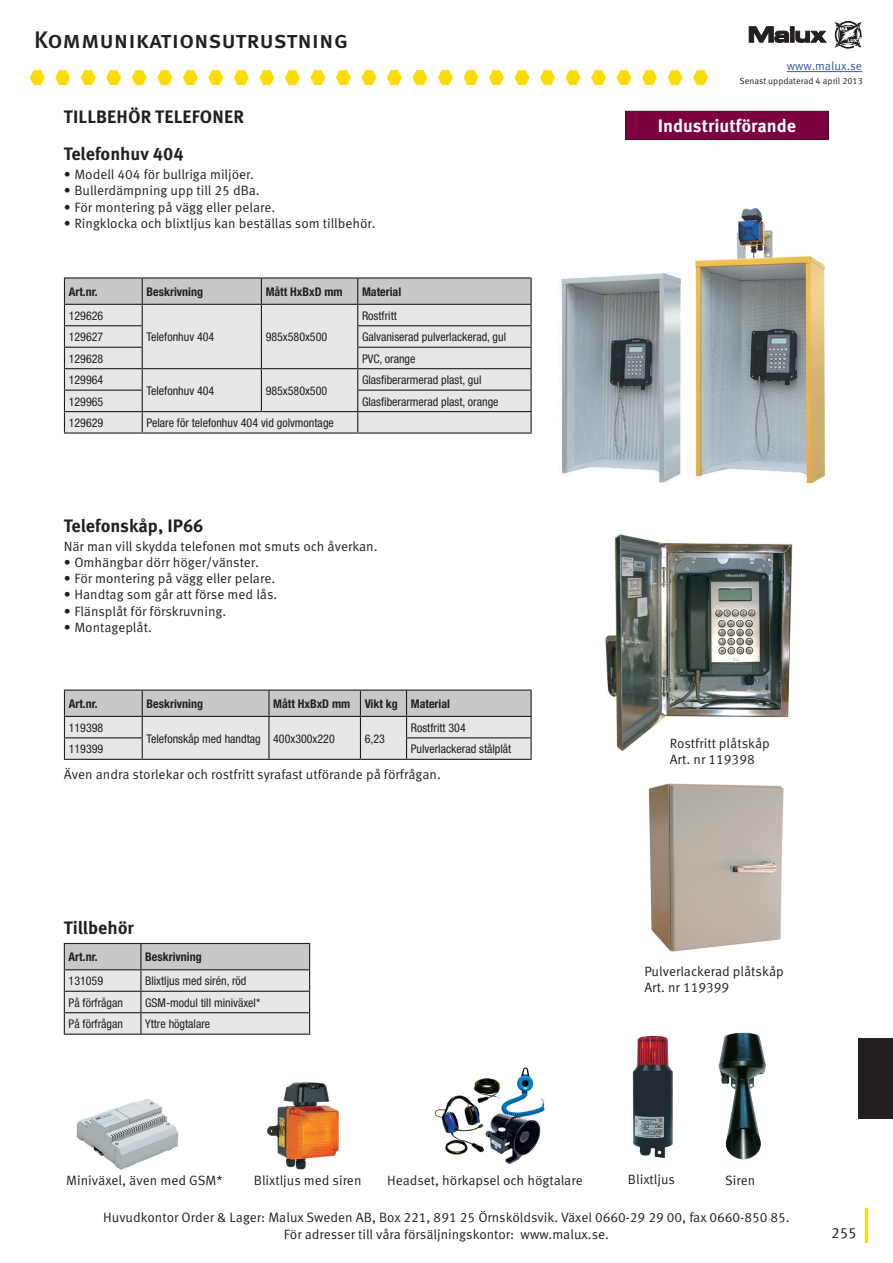
<style>
.page{position:relative;width:893px;height:1263px;background:#fff}
.page>*{position:absolute;margin:0;border:0;box-sizing:border-box;transform-origin:0 0}
.t1{font:500 24px "Meta OT";letter-spacing:-.01em;color:#231f20}
.t2{font:700 18px/36.9px "Meta OT";color:#231f20}
.t3{font:700 18px "Meta OT";color:#fff}
.t4{font:15px "Meta OT";color:#231f20}
.t5{font:13.5px/16.2px "Meta OT";color:#231f20}
.t6{font:condensed 12px "Helvetica Neue";color:#231f20}
.t7{font:700 condensed 12px "Helvetica Neue";color:#231f20}
.t8{font:12px "Meta OT";color:#3a58a6}
.t9{font:9px "Meta OT";color:#231f20}
</style>
<div class="page">
<hr style="left:64px;top:277px;width:78px;height:2px;background:#231f20">
<hr style="left:142px;top:277px;width:119px;height:2px;background:#231f20">
<hr style="left:261px;top:277px;width:97px;height:2px;background:#231f20">
<hr style="left:358px;top:277px;width:174px;height:2px;background:#231f20">
<svg style="left:64px;top:278px;width:468px;height:154px;background:#d2d3d5"></svg>
<hr style="left:64px;top:432px;width:78px;height:2px;background:#231f20">
<hr style="left:142px;top:432px;width:119px;height:2px;background:#231f20">
<hr style="left:261px;top:432px;width:97px;height:2px;background:#231f20">
<hr style="left:358px;top:432px;width:174px;height:2px;background:#231f20">
<img style="left:695px;top:209px;width:130px;height:274px">
<img style="left:561px;top:273px;width:120px;height:210px">
<hr style="left:64px;top:689px;width:78px;height:2px;background:#231f20">
<hr style="left:142px;top:689px;width:127px;height:2px;background:#231f20">
<hr style="left:269px;top:689px;width:91px;height:2px;background:#231f20">
<hr style="left:360px;top:689px;width:47px;height:2px;background:#231f20">
<hr style="left:407px;top:689px;width:125px;height:2px;background:#231f20">
<svg style="left:64px;top:690px;width:468px;height:69px;background:#cfd0d2"></svg>
<hr style="left:64px;top:759px;width:78px;height:1px;background:#231f20">
<hr style="left:142px;top:759px;width:127px;height:1px;background:#231f20">
<hr style="left:269px;top:759px;width:91px;height:1px;background:#231f20">
<hr style="left:360px;top:759px;width:47px;height:1px;background:#231f20">
<hr style="left:407px;top:759px;width:125px;height:1px;background:#231f20">
<img style="left:605px;top:534px;width:188px;height:217px">
<img style="left:648px;top:783px;width:136px;height:169px">
<div style="left:625px;top:111px;width:204px;height:29px;background:#7c0040;border:1px solid #231f20"></div>
<svg style="left:64px;top:943px;width:246px;height:90px;background:#d1d2d4"></svg>
<hr style="left:64px;top:1033px;width:77px;height:2px;background:#231f20">
<hr style="left:141px;top:1033px;width:169px;height:2px;background:#231f20">
<img style="left:267px;top:1082px;width:72px;height:87px">
<img style="left:434px;top:1067px;width:111px;height:98px">
<img style="left:77px;top:1098px;width:102px;height:71px">
<img style="left:632px;top:1035px;width:40px;height:123px">
<img style="left:718px;top:1032px;width:49px;height:128px">
<svg style="left:835px;top:21px;width:27px;height:28px"></svg>
<svg style="left:749px;top:26px;width:78px;height:17px"></svg>
<svg style="left:30px;top:70px;width:15px;height:15px"></svg>
<svg style="left:55px;top:70px;width:15px;height:15px"></svg>
<svg style="left:81px;top:70px;width:15px;height:15px"></svg>
<svg style="left:106px;top:70px;width:15px;height:15px"></svg>
<svg style="left:132px;top:70px;width:15px;height:15px"></svg>
<svg style="left:157px;top:70px;width:15px;height:15px"></svg>
<svg style="left:183px;top:70px;width:15px;height:15px"></svg>
<svg style="left:208px;top:70px;width:15px;height:15px"></svg>
<svg style="left:234px;top:70px;width:15px;height:15px"></svg>
<svg style="left:259px;top:70px;width:15px;height:15px"></svg>
<svg style="left:285px;top:70px;width:15px;height:15px"></svg>
<svg style="left:310px;top:70px;width:15px;height:15px"></svg>
<svg style="left:336px;top:70px;width:15px;height:15px"></svg>
<svg style="left:361px;top:70px;width:15px;height:15px"></svg>
<svg style="left:387px;top:70px;width:15px;height:15px"></svg>
<svg style="left:412px;top:70px;width:15px;height:15px"></svg>
<svg style="left:438px;top:70px;width:15px;height:15px"></svg>
<svg style="left:463px;top:70px;width:15px;height:15px"></svg>
<svg style="left:489px;top:70px;width:15px;height:15px"></svg>
<svg style="left:514px;top:70px;width:15px;height:15px"></svg>
<svg style="left:540px;top:70px;width:15px;height:15px"></svg>
<svg style="left:566px;top:70px;width:14px;height:15px"></svg>
<svg style="left:591px;top:70px;width:15px;height:15px"></svg>
<svg style="left:617px;top:70px;width:14px;height:15px"></svg>
<svg style="left:642px;top:70px;width:15px;height:15px"></svg>
<svg style="left:668px;top:70px;width:14px;height:15px"></svg>
<svg style="left:693px;top:70px;width:15px;height:15px"></svg>
<hr style="left:865px;top:1209px;width:3px;height:34px;background:#ffdc01">
<div style="left:859px;top:1038px;width:34px;height:80px;background:#231f20"></div>
<hr style="left:787px;top:71px;width:75px;height:1px;background:#3a58a6">
<h1 class="t1" style="left:34px;top:25px;width:316px">Kommunikationsutrustning</h1>
<p class="t8" style="left:787px;top:59px;width:77px">www.malux.se</p>
<p class="t9" style="left:740px;top:76px;width:125px">Senast uppdaterad 4 april 2013</p>
<h2 class="t2" style="left:64px;top:99px;width:182px">TILLBEHÖR TELEFONER<br>Telefonhuv 404</h2>
<h2 class="t3" style="left:658px;top:115px;width:140px">Industriutförande</h2>
<p class="t5" style="left:64px;top:167px;width:192px">• Modell 404 för bullriga miljöer.</p>
<p class="t5" style="left:64px;top:183px;width:197px">• Bullerdämpning upp till 25 dBa.</p>
<p class="t5" style="left:64px;top:199px;width:213px">• För montering på vägg eller pelare.</p>
<p class="t5" style="left:64px;top:215px;width:313px">• Ringklocka och blixtljus kan beställas som tillbehör.</p>
<p class="t7" style="left:69px;top:284px;width:31px">Art.nr.</p>
<p class="t7" style="left:146px;top:284px;width:58px">Beskrivning</p>
<p class="t7" style="left:266px;top:284px;width:79px">Mått HxBxD mm</p>
<p class="t7" style="left:362px;top:284px;width:41px">Material</p>
<p class="t6" style="left:69px;top:309px;width:36px">129626</p>
<p class="t6" style="left:146px;top:330px;width:69px">Telefonhuv 404</p>
<p class="t6" style="left:266px;top:330px;width:63px">985x580x500</p>
<p class="t6" style="left:362px;top:309px;width:36px">Rostfritt</p>
<p class="t6" style="left:69px;top:330px;width:36px">129627</p>
<p class="t6" style="left:362px;top:330px;width:146px">Galvaniserad pulverlackerad, gul</p>
<p class="t6" style="left:69px;top:351px;width:36px">129628</p>
<p class="t6" style="left:362px;top:351px;width:55px">PVC, orange</p>
<p class="t6" style="left:69px;top:373px;width:36px">129964</p>
<p class="t6" style="left:146px;top:384px;width:69px">Telefonhuv 404</p>
<p class="t6" style="left:266px;top:384px;width:63px">985x580x500</p>
<p class="t6" style="left:362px;top:373px;width:121px">Glasfiberarmerad plast, gul</p>
<p class="t6" style="left:69px;top:394px;width:36px">129965</p>
<p class="t6" style="left:362px;top:394px;width:138px">Glasfiberarmerad plast, orange</p>
<p class="t6" style="left:69px;top:416px;width:36px">129629</p>
<p class="t6" style="left:146px;top:416px;width:189px">Pelare för telefonhuv 404 vid golvmontage</p>
<h2 class="t2" style="left:64px;top:508px;width:141px">Telefonskåp, IP66</h2>
<p class="t5" style="left:64px;top:538px;width:315px">När man vill skydda telefonen mot smuts och åverkan.</p>
<p class="t5" style="left:64px;top:554px;width:197px">• Omhängbar dörr höger/vänster.</p>
<p class="t5" style="left:64px;top:571px;width:213px">• För montering på vägg eller pelare.</p>
<p class="t5" style="left:64px;top:587px;width:215px">• Handtag som går att förse med lås.</p>
<p class="t5" style="left:64px;top:603px;width:164px">• Flänsplåt för förskruvning.</p>
<p class="t5" style="left:64px;top:619px;width:90px">• Montageplåt.</p>
<p class="t7" style="left:69px;top:696px;width:31px">Art.nr.</p>
<p class="t7" style="left:146px;top:696px;width:58px">Beskrivning</p>
<p class="t7" style="left:273px;top:696px;width:178px">Mått HxBxD mm Vikt kg Material</p>
<p class="t6" style="left:69px;top:721px;width:36px">119398</p>
<p class="t6" style="left:146px;top:731px;width:190px">Telefonskåp med handtag 400x300x220</p>
<p class="t6" style="left:365px;top:731px;width:22px">6,23</p>
<p class="t6" style="left:411px;top:721px;width:57px">Rostfritt 304</p>
<p class="t6" style="left:69px;top:742px;width:36px">119399</p>
<p class="t6" style="left:411px;top:742px;width:102px">Pulverlackerad stålplåt</p>
<p class="t5" style="left:64px;top:766px;width:378px">Även andra storlekar och rostfritt syrafast utförande på förfrågan.</p>
<h2 class="t2" style="left:64px;top:910px;width:72px">Tillbehör</h2>
<p class="t7" style="left:69px;top:950px;width:31px">Art.nr.</p>
<p class="t7" style="left:145px;top:950px;width:58px">Beskrivning</p>
<p class="t6" style="left:69px;top:974px;width:36px">131059</p>
<p class="t6" style="left:145px;top:974px;width:103px">Blixtljus med sirén, röd</p>
<p class="t6" style="left:69px;top:995px;width:56px">På förfrågan</p>
<p class="t6" style="left:145px;top:995px;width:117px">GSM-modul till miniväxel*</p>
<p class="t6" style="left:69px;top:1017px;width:56px">På förfrågan</p>
<p class="t6" style="left:145px;top:1017px;width:67px">Yttre högtalare</p>
<p class="t5" style="left:670px;top:735px;width:102px">Rostfritt plåtskåp<br>Art. nr 119398</p>
<p class="t5" style="left:644px;top:963px;width:141px">Pulverlackerad plåtskåp<br>Art. nr 119399</p>
<p class="t5" style="left:66px;top:1172px;width:158px">Miniväxel, även med GSM*</p>
<p class="t5" style="left:254px;top:1172px;width:109px">Blixtljus med siren</p>
<p class="t5" style="left:387px;top:1172px;width:197px">Headset, hörkapsel och högtalare</p>
<p class="t5" style="left:628px;top:1172px;width:49px">Blixtljus</p>
<p class="t5" style="left:725px;top:1172px;width:32px">Siren</p>
<p class="t5" style="left:103px;top:1209px;width:688px;text-align:center">Huvudkontor Order &amp; Lager: Malux Sweden AB, Box 221, 891 25 Örnsköldsvik. Växel 0660-29 29 00, fax 0660-850 85.<br>För adresser till våra försäljningskontor: www.malux.se.</p>
<p class="t4" style="left:831px;top:1224px;width:27px">255</p>
</div>
